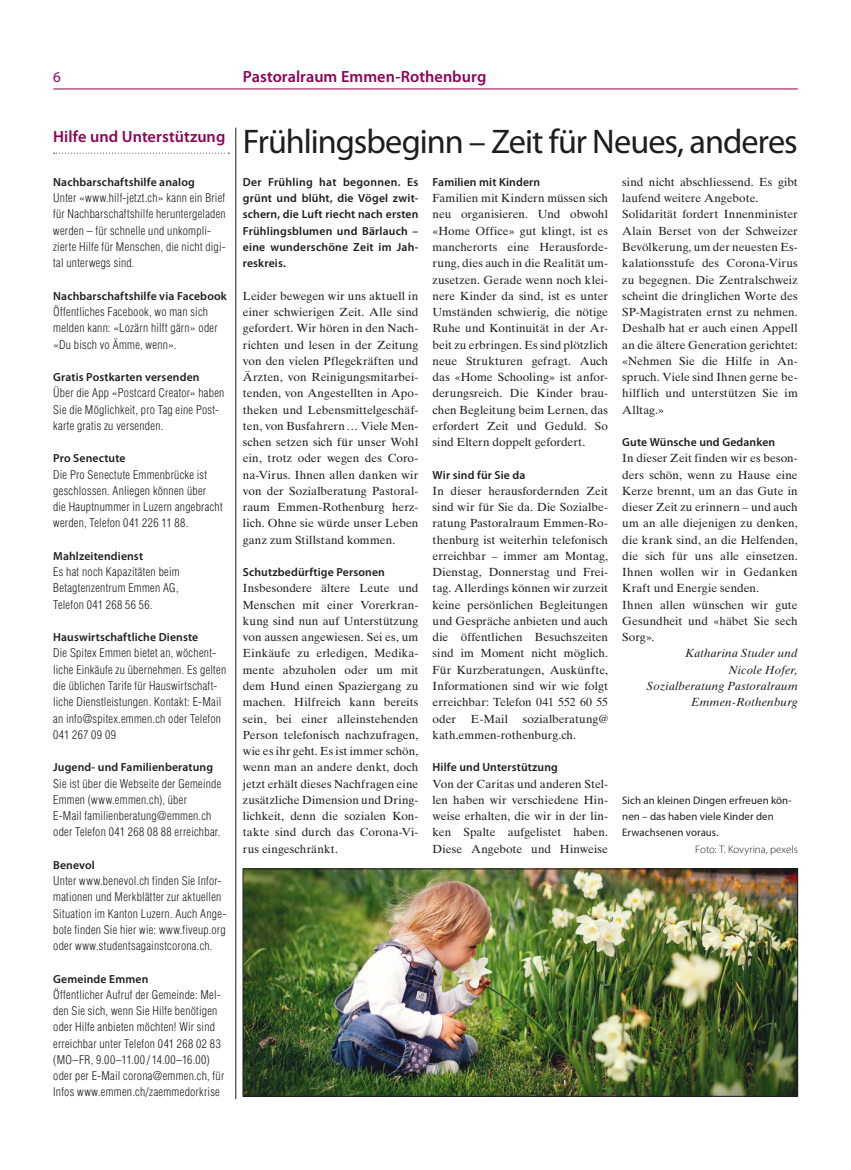
<style>
.page{position:relative;width:851px;height:1170px;background:#fff}
.page>*{position:absolute;margin:0;border:0;box-sizing:border-box;transform-origin:0 0}
.t1{font:34.25px "Myriad Pro";letter-spacing:-.03em;color:#1d1d1b}
.t2{font:600 16.25px "Myriad Pro";letter-spacing:.005em;color:#900055}
.t3{font:15px "Myriad Pro";color:#900055}
.t4{font:11.75px/16.2px "Times Ten LT Std";letter-spacing:.005em;color:#1d1d1b;text-align:justify}
.t5{font:300 condensed 11.75px/16.2px "Helvetica LT Std";letter-spacing:.025em;color:#1d1d1b}
.t6{font:600 11.75px/16.2px "Myriad Pro";letter-spacing:.01em;color:#1d1d1b;text-align:justify}
.t7{font:italic 11.75px/16.2px "Times Ten LT Std";letter-spacing:.015em;color:#1d1d1b;text-align:right}
.t8{font:10.88px/16.2px "Myriad Pro";letter-spacing:.005em;color:#1d1d1b}
.t9{font:300 10.88px "Myriad Pro";color:#1d1d1b}
</style>
<div class="page">
<hr style="left:235px;top:128px;width:1px;height:970px;background:#1d1d1b">
<hr style="left:53px;top:89px;width:744px;height:1px;background:#900055">
<img style="left:245px;top:870px;width:550px;height:224px">
<div style="left:243px;top:868px;width:554px;height:228px;border:1px solid #1d1d1b"></div>
<svg style="left:54px;top:153px;width:175px;height:1px"></svg>
<p class="t3" style="left:53px;top:68px;width:9px">6</p>
<h2 class="t2" style="left:243px;top:66px;width:245px">Pastoralraum Emmen-Rothenburg</h2>
<h2 class="t2" style="left:53px;top:126px;width:174px">Hilfe und Unterstützung</h2>
<p class="t6" style="left:53px;top:173px;width:143px">Nachbarschaftshilfe analog</p>
<p class="t5" style="left:53px;top:190px;width:174px">Unter «www.hilf-jetzt.ch» kann ein Brief für Nachbarschaftshilfe heruntergeladen werden – für schnelle und unkompli&shy;zierte Hilfe für Menschen, die nicht digi&shy;tal unterwegs sind.</p>
<p class="t6" style="left:53px;top:287px;width:175px">Nachbarschaftshilfe via Facebook</p>
<p class="t5" style="left:53px;top:303px;width:166px">Öffentliches Facebook, wo man sich melden kann: «Lozärn hilft gärn» oder «Du bisch vo Ämme, wenn».</p>
<p class="t6" style="left:53px;top:368px;width:148px">Gratis Postkarten versenden</p>
<p class="t5" style="left:53px;top:385px;width:173px">Über die App «Postcard Creator» haben<br>Sie die Möglichkeit, pro Tag eine Post&shy;karte gratis zu versenden.</p>
<p class="t6" style="left:53px;top:450px;width:74px">Pro Senectute</p>
<p class="t5" style="left:53px;top:466px;width:171px">Die Pro Senectute Emmenbrücke ist geschlossen. Anliegen können über<br>die Hauptnummer in Luzern angebracht werden, Telefon 041 226 11 88.</p>
<p class="t6" style="left:53px;top:547px;width:91px">Mahlzeitendienst</p>
<p class="t5" style="left:53px;top:563px;width:128px;text-align:justify">Es hat noch Kapazitäten beim Betagtenzentrum Emmen AG, Telefon 041 268 56 56.</p>
<p class="t6" style="left:53px;top:628px;width:147px">Hauswirtschaftliche Dienste</p>
<p class="t5" style="left:53px;top:645px;width:174px">Die Spitex Emmen bietet an, wöchent&shy;liche Einkäufe zu übernehmen. Es gelten die üblichen Tarife für Hauswirtschaft&shy;liche Dienstleistungen. Kontakt: E-Mail an info@spitex.emmen.ch oder Telefon 041 267 09 09</p>
<p class="t6" style="left:53px;top:758px;width:161px">Jugend- und Familienberatung</p>
<p class="t5" style="left:53px;top:775px;width:170px">Sie ist über die Webseite der Gemeinde Emmen (www.emmen.ch), über<br>E-Mail familienberatung@emmen.ch oder Telefon 041 268 08 88 erreichbar.</p>
<p class="t6" style="left:53px;top:856px;width:43px">Benevol</p>
<p class="t5" style="left:53px;top:872px;width:175px">Unter www.benevol.ch finden Sie Infor&shy;mationen und Merkblätter zur aktuellen Situation im Kanton Luzern. Auch Ange&shy;bote finden Sie hier wie: www.fiveup.org oder www.studentsagainstcorona.ch.</p>
<p class="t6" style="left:53px;top:970px;width:97px">Gemeinde Emmen</p>
<p class="t5" style="left:53px;top:986px;width:172px">Öffentlicher Aufruf der Gemeinde: Mel&shy;den Sie sich, wenn Sie Hilfe benötigen oder Hilfe anbieten möchten! Wir sind erreichbar unter Telefon 041 268 02 83 (MO–FR, 9.00–11.00 / 14.00–16.00) oder per E-Mail corona@emmen.ch, für Infos www.emmen.ch/zaemmedorkrise</p>
<h1 class="t1" style="left:243px;top:121px;width:556px">Frühlingsbeginn – Zeit für Neues, anderes</h1>
<p class="t6" style="left:243px;top:173px;width:177px">Der Frühling hat begonnen. Es grünt und blüht, die Vögel zwit&shy;schern, die Luft riecht nach ersten Frühlingsblumen und Bärlauch – eine wunderschöne Zeit im Jah&shy;reskreis.</p>
<p class="t4" style="left:243px;top:287px;width:177px">Leider bewegen wir uns aktuell in einer schwierigen Zeit. Alle sind gefordert. Wir hören in den Nach&shy;richten und lesen in der Zeitung von den vielen Pflegekräften und Ärzten, von Reinigungsmitarbei&shy;tenden, von Angestellten in Apo&shy;theken und Lebensmittelgeschäf&shy;ten, von Busfahrern… Viele Men&shy;schen setzen sich für unser Wohl ein, trotz oder wegen des Coro&shy;na-Virus. Ihnen allen danken wir von der Sozialberatung Pastoral&shy;raum Emmen-Rothenburg herz&shy;lich. Ohne sie würde unser Leben ganz zum Stillstand kommen.</p>
<p class="t6" style="left:243px;top:563px;width:144px">Schutzbedürftige Personen</p>
<p class="t4" style="left:243px;top:580px;width:177px">Insbesondere ältere Leute und Menschen mit einer Vorerkran&shy;kung sind nun auf Unterstützung von aussen angewiesen. Sei es, um Einkäufe zu erledigen, Medika&shy;mente abzuholen oder um mit dem Hund einen Spaziergang zu machen. Hilfreich kann bereits sein, bei einer alleinstehenden Person telefonisch nachzufragen, wie es ihr geht. Es ist immer schön, wenn man an andere denkt, doch jetzt erhält dieses Nachfragen eine zusätzliche Dimension und Dring&shy;lichkeit, denn die sozialen Kon&shy;takte sind durch das Corona-Vi&shy;rus eingeschränkt.</p>
<p class="t4" style="left:622px;top:174px;width:177px;text-align:left">sind nicht abschliessend. Es gibt laufend weitere Angebote.<br>Solidarität fordert Innenminister<br>Alain Berset von der Schweizer<br>Bevölkerung, um der neuesten Es&shy;kalationsstufe des Corona-Virus zu begegnen. Die Zentralschweiz scheint die dringlichen Worte des<br>SP-Magistraten ernst zu nehmen.<br>Deshalb hat er auch einen Appell an die ältere Generation gerichtet: «Nehmen Sie die Hilfe in An&shy;spruch. Viele sind Ihnen gerne be&shy;hilflich und unterstützen Sie im<br>Alltag.»</p>
<p class="t6" style="left:622px;top:433px;width:154px">Gute Wünsche und Gedanken</p>
<p class="t4" style="left:622px;top:450px;width:177px;text-align:left">In dieser Zeit finden wir es beson&shy;ders schön, wenn zu Hause eine<br>Kerze brennt, um an das Gute in dieser Zeit zu erinnern – und auch um an alle diejenigen zu denken, die krank sind, an die Helfenden, die sich für uns alle einsetzen.<br>Ihnen wollen wir in Gedanken<br>Kraft und Energie senden.<br>Ihnen allen wünschen wir gute<br>Gesundheit und «häbet Sie sech<br>Sorg».</p>
<p class="t7" style="left:646px;top:645px;width:153px">Katharina Studer und<br>Nicole Hofer,<br>Sozialberatung Pastoralraum<br>Emmen-Rothenburg</p>
<p class="t6" style="left:432px;top:173px;width:109px">Familien mit Kindern</p>
<p class="t4" style="left:432px;top:190px;width:177px">Familien mit Kindern müssen sich neu organisieren. Und obwohl «Home Office» gut klingt, ist es mancherorts eine Herausforde&shy;rung, dies auch in die Realität um&shy;zusetzen. Gerade wenn noch klei&shy;nere Kinder da sind, ist es unter Umständen schwierig, die nötige Ruhe und Kontinuität in der Ar&shy;beit zu erbringen. Es sind plötzlich neue Strukturen gefragt. Auch das «Home Schooling» ist anfor&shy;derungsreich. Die Kinder brau&shy;chen Begleitung beim Lernen, das erfordert Zeit und Geduld. So sind Eltern doppelt gefordert.</p>
<p class="t6" style="left:432px;top:466px;width:94px">Wir sind für Sie da</p>
<p class="t4" style="left:432px;top:482px;width:177px">In dieser herausfordernden Zeit sind wir für Sie da. Die Sozialbe&shy;ratung Pastoralraum Emmen-Ro&shy;thenburg ist weiterhin telefonisch erreichbar – immer am Montag, Dienstag, Donnerstag und Frei&shy;tag. Allerdings können wir zurzeit keine persönlichen Begleitungen und Gespräche anbieten und auch die öffentlichen Besuchszeiten sind im Moment nicht möglich.<br>Für Kurzberatungen, Auskünfte, Informationen sind wir wie folgt erreichbar: Telefon 041 552 60 55 oder</p>
<p class="t4" style="left:432px;top:710px;width:177px;text-indent:90px">sozialberatung@ kath.emmen-rothenburg.ch.</p>
<p class="t6" style="left:432px;top:758px;width:127px">Hilfe und Unterstützung</p>
<p class="t4" style="left:432px;top:775px;width:177px">Von der Caritas und anderen Stel&shy;len haben wir verschiedene Hin&shy;weise erhalten, die wir in der lin&shy;ken Spalte aufgelistet haben.<br>Diese Angebote und Hinweise</p>
<p class="t4" style="left:471px;top:710px;width:39px">E-Mail</p>
<p class="t8" style="left:622px;top:791px;width:171px">Sich an kleinen Dingen erfreuen kön&shy;nen – das haben viele Kinder den<br>Erwachsenen voraus.</p>
<p class="t9" style="left:695px;top:842px;width:104px">Foto: T. Kovyrina, pexels</p>
</div>
